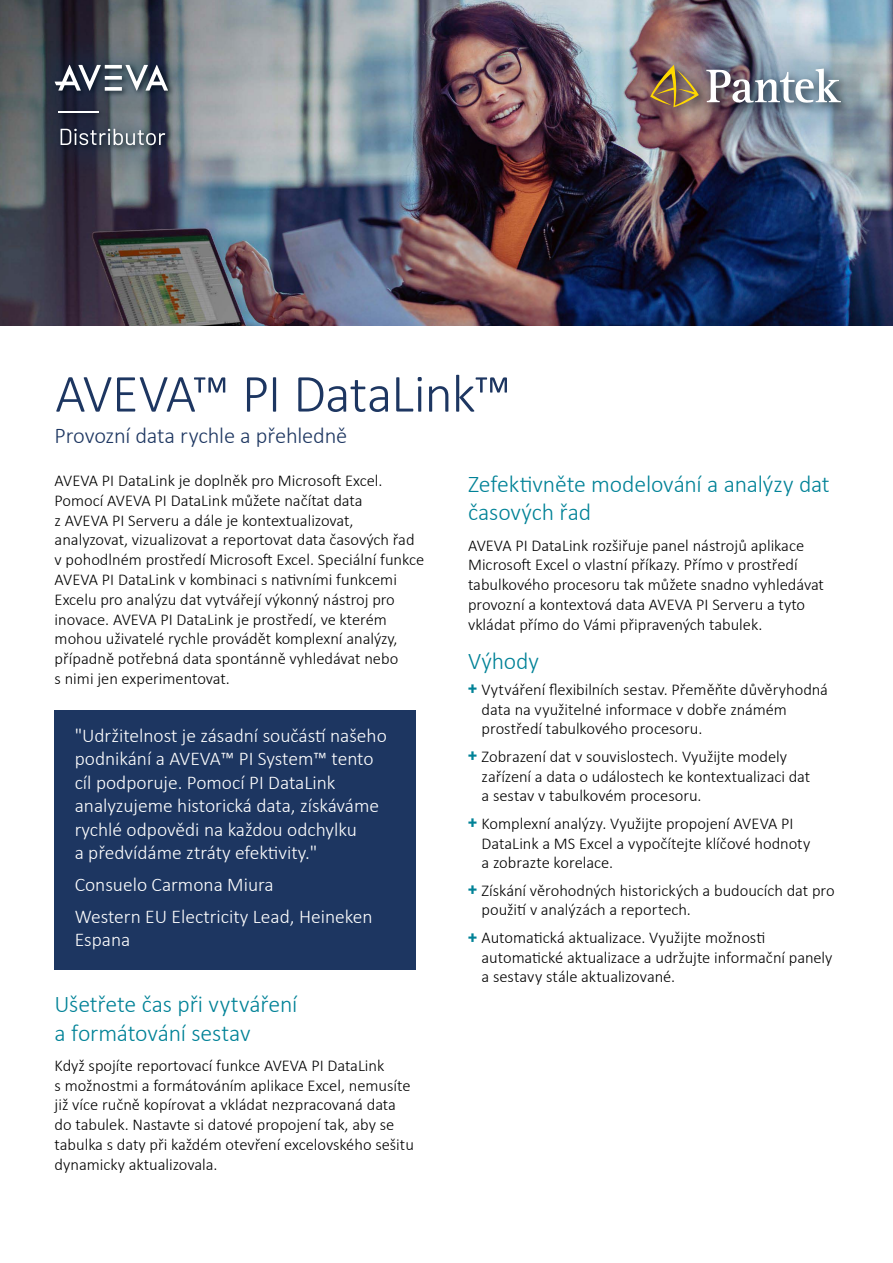
<style>
.page{position:relative;width:893px;height:1263px;background:#fff}
.page>*{position:absolute;margin:0;border:0;box-sizing:border-box;transform-origin:0 0}
.t1{font:300 54px "Calibri";letter-spacing:-.02em;color:#1d3661}
.t2{font:300 24px/28.8px "Calibri";letter-spacing:-.01em;color:#008297}
.t3{font:300 22.5px "Calibri";letter-spacing:-.01em;color:#1d3661}
.t4{font:300 19.5px/23.4px "Calibri";color:#fff}
.t5{font:300 16.5px/19.8px "Calibri";color:#000}
.s1{font-family:"Roboto";font-weight:700;color:#008297}
</style>
<div class="page">
<img style="left:0;top:0;width:893px;height:325px">
<div style="left:593px;top:8px;width:300px;height:158px;background:#003869;opacity:.9"></div>
<svg style="left:650px;top:65px;width:49px;height:42px;background:#8d704d"></svg>
<svg style="left:706px;top:69px;width:135px;height:35px"></svg>
<div style="left:22px;top:29px;width:179px;height:152px;background:#003869;opacity:.9"></div>
<svg style="left:105px;top:87px;width:17px;height:4px"></svg>
<svg style="left:105px;top:76px;width:17px;height:4px"></svg>
<svg style="left:105px;top:65px;width:17px;height:4px"></svg>
<svg style="left:55px;top:65px;width:46px;height:26px"></svg>
<svg style="left:125px;top:65px;width:43px;height:26px"></svg>
<svg style="left:61px;top:129px;width:104px;height:16px;background:#686f7b"></svg>
<hr style="left:58px;top:111px;width:40px;height:2px;background:#fff">
<div style="left:54px;top:710px;width:361px;height:259px;background:#1d3661"></div>
<h1 class="t1" style="left:55px;top:360px;width:458px">AVEVA™ PI DataLink™</h1>
<h3 class="t3" style="left:55px;top:421px;width:294px">Provozní data rychle a přehledně</h3>
<p class="t5" style="left:55px;top:470px;width:371px">AVEVA PI DataLink je doplněk pro Microsoft Excel.<br>Pomocí AVEVA PI DataLink můžete načítat data<br>z AVEVA PI Serveru a dále je kontextualizovat, analyzovat, vizualizovat a reportovat data časových řad v pohodlném prostředí Microsoft Excel. Speciální funkce AVEVA PI DataLink v kombinaci s nativními funkcemi Excelu pro analýzu dat vytvářejí výkonný nástroj pro inovace. AVEVA PI DataLink je prostředí, ve kterém mohou uživatelé rychle provádět komplexní analýzy, případně potřebná data spontánně vyhledávat nebo<br>s nimi jen experimentovat.</p>
<p class="t4" style="left:75px;top:724px;width:314px">"Udržitelnost je zásadní součástí našeho podnikání a AVEVA™ PI System™ tento cíl podporuje. Pomocí PI DataLink analyzujeme historická data, získáváme rychlé odpovědi na každou odchylku<br>a předvídáme ztráty efektivity."</p>
<p class="t4" style="left:75px;top:868px;width:299px;line-height:32px">Consuelo Carmona Miura<br>Western EU Electricity Lead, Heineken</p>
<p class="t4" style="left:75px;top:928px;width:57px">Espana</p>
<h2 class="t2" style="left:55px;top:989px;width:244px">Ušetřete čas při vytváření a formátování sestav</h2>
<p class="t5" style="left:55px;top:1055px;width:361px">Když spojíte reportovací funkce AVEVA PI DataLink<br>s možnostmi a formátováním aplikace Excel, nemusíte již více ručně kopírovat a vkládat nezpracovaná data do tabulek. Nastavte si datové propojení tak, aby se tabulka s daty při každém otevření excelovského sešitu dynamicky aktualizovala.</p>
<h2 class="t2" style="left:468px;top:469px;width:363px">Zefektivněte modelování a analýzy dat časových řad</h2>
<p class="t5" style="left:468px;top:535px;width:357px">AVEVA PI DataLink rozšiřuje panel nástrojů aplikace Microsoft Excel o vlastní příkazy. Přímo v prostředí tabulkového procesoru tak můžete snadno vyhledávat provozní a kontextová data AVEVA PI Serveru a tyto vkládat přímo do Vámi připravených tabulek.</p>
<h2 class="t2" style="left:468px;top:647px;width:72px">Výhody</h2>
<p class="t5" style="left:482px;top:680px;width:348px;text-indent:-13px"><span class="s1">+</span> Vytváření flexibilních sestav. Přeměňte důvěryhodná data na využitelné informace v dobře známém prostředí tabulkového procesoru.</p>
<p class="t5" style="left:482px;top:747px;width:330px;text-indent:-13px"><span class="s1">+</span> Zobrazení dat v souvislostech. Využijte modely zařízení a data o událostech ke kontextualizaci dat a sestav v tabulkovém procesoru.</p>
<p class="t5" style="left:482px;top:814px;width:330px;text-indent:-13px"><span class="s1">+</span> Komplexní analýzy. Využijte propojení AVEVA PI<br>DataLink a MS Excel a vypočítejte klíčové hodnoty a zobrazte korelace.</p>
<p class="t5" style="left:482px;top:880px;width:355px;text-indent:-13px"><span class="s1">+</span> Získání věrohodných historických a budoucích dat pro použití v analýzách a reportech.</p>
<p class="t5" style="left:482px;top:928px;width:352px;text-indent:-13px"><span class="s1">+</span> Automatická aktualizace. Využijte možnosti automatické aktualizace a udržujte informační panely a sestavy stále aktualizované.</p>
</div>
